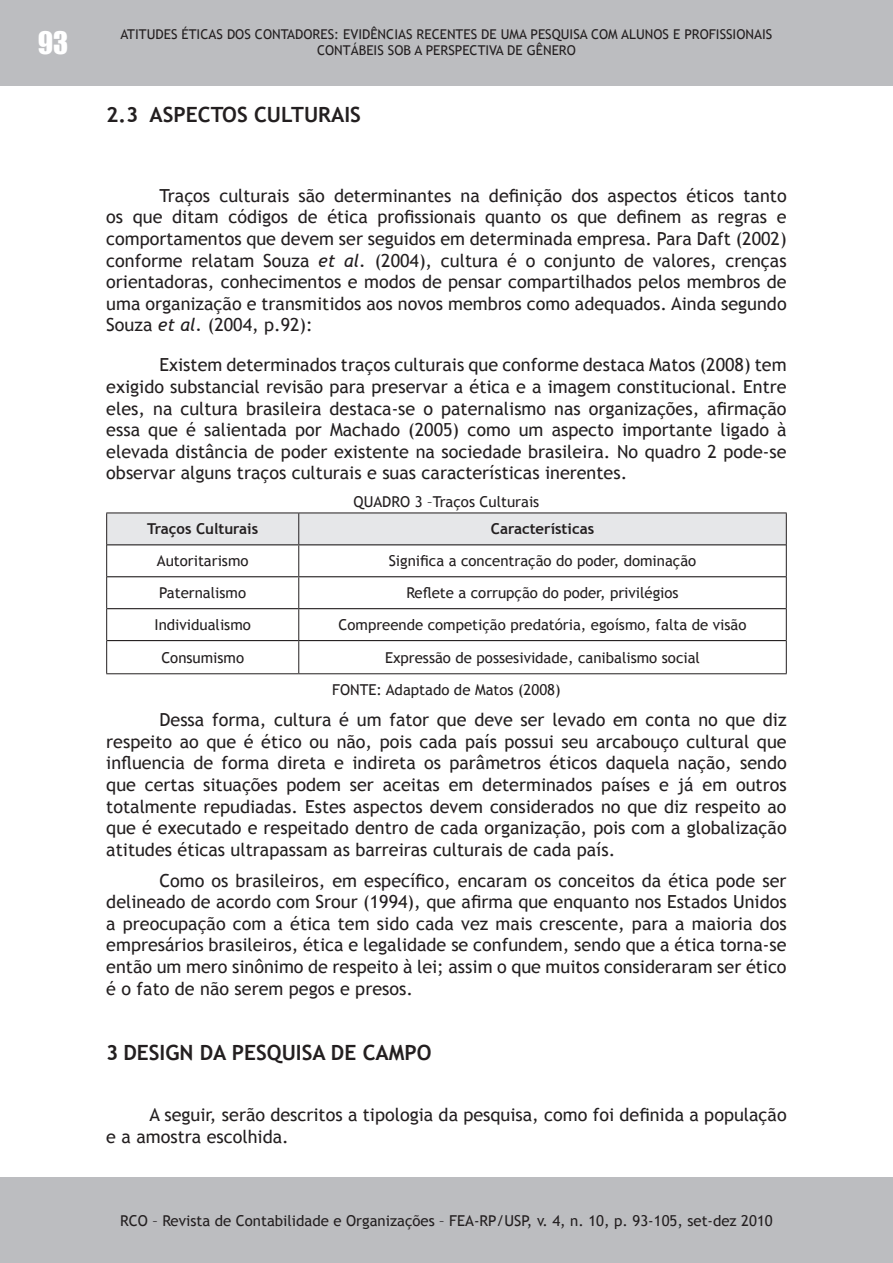
<style>
.page{position:relative;width:893px;height:1263px;background:#fff}
.page>*{position:absolute;margin:0;border:0;box-sizing:border-box;transform-origin:0 0}
.t1{font:28.5px "Impact";color:#fff}
.Heading_1{font:700 21px "Trebuchet MS";color:#231f20}
.Heading_2{font:700 21px "Trebuchet MS";color:#231f20}
.t2{font:18px/21.6px "Trebuchet MS";color:#231f20;text-align:justify}
.t3{font:15px "Trebuchet MS";color:#231f20}
.t4{font:700 15px "Trebuchet MS";color:#231f20}
.t5{font:13.5px "Trebuchet MS";color:#231f20}
.s1{font-style:italic}
</style>
<div class="page">
<div style="left:0;top:0;width:893px;height:85px;background:#bcbdc0"></div>
<div style="left:0;top:1178px;width:892px;height:85px;background:#bcbdc0"></div>
<div style="left:107px;top:514px;width:679px;height:30px;background:#e6e7e9"></div>
<svg style="left:107px;top:545px;width:679px;height:128px"></svg>
<hr style="left:106px;top:513px;width:193px;height:1px;background:#231f20">
<hr style="left:106px;top:513px;width:1px;height:32px;background:#231f20">
<hr style="left:299px;top:513px;width:488px;height:1px;background:#231f20">
<hr style="left:298px;top:513px;width:1px;height:31px;background:#231f20">
<hr style="left:786px;top:513px;width:1px;height:32px;background:#231f20">
<hr style="left:106px;top:545px;width:1px;height:32px;background:#231f20">
<hr style="left:298px;top:545px;width:1px;height:31px;background:#231f20">
<hr style="left:786px;top:545px;width:1px;height:32px;background:#231f20">
<hr style="left:106px;top:577px;width:1px;height:32px;background:#231f20">
<hr style="left:298px;top:577px;width:1px;height:31px;background:#231f20">
<hr style="left:786px;top:577px;width:1px;height:32px;background:#231f20">
<hr style="left:106px;top:609px;width:1px;height:32px;background:#231f20">
<hr style="left:298px;top:609px;width:1px;height:31px;background:#231f20">
<hr style="left:786px;top:609px;width:1px;height:32px;background:#231f20">
<hr style="left:106px;top:641px;width:1px;height:32px;background:#231f20">
<hr style="left:298px;top:641px;width:1px;height:32px;background:#231f20">
<hr style="left:786px;top:641px;width:1px;height:32px;background:#231f20">
<hr style="left:106px;top:673px;width:193px;height:1px;background:#231f20">
<hr style="left:299px;top:673px;width:488px;height:1px;background:#231f20">
<hr style="left:107px;top:544px;width:192px;height:1px;background:#231f20">
<hr style="left:299px;top:544px;width:487px;height:1px;background:#231f20">
<hr style="left:107px;top:576px;width:192px;height:1px;background:#231f20">
<hr style="left:299px;top:576px;width:487px;height:1px;background:#231f20">
<hr style="left:107px;top:608px;width:192px;height:1px;background:#231f20">
<hr style="left:299px;top:608px;width:487px;height:1px;background:#231f20">
<hr style="left:107px;top:640px;width:192px;height:1px;background:#231f20">
<hr style="left:299px;top:640px;width:487px;height:1px;background:#231f20">
<p class="t5" style="left:121px;top:26px;width:653px">ATITUDES ÉTI CAS DOS CONTADORES: EVI DÊNCIAS RECENTES DE UMA PESQUI SA COM ALUNOS E PROFI SSI ONAI S</p>
<h1 class="t1" style="left:38px;top:21px;width:32px">93</h1>
<p class="t5" style="left:317px;top:42px;width:260px">CONTÁBEIS SOB A PERSPECTIVA DE GÊNERO</p>
<p class="Heading_2" style="left:106px;top:101px;width:70px">2.3 ASPECTOS</p>
<p class="Heading_2" style="left:254px;top:101px;width:13px">CULTURAIS</p>
<p class="t2" style="left:106px;top:185px;width:682px;text-indent:53px">Traços culturais são determinantes na definição dos aspectos éticos tanto os que ditam códigos de ética profissionais quanto os que definem as regras e comportamentos que devem ser seguidos em determinada empresa. Para Daft (2002) conforme relatam Souza <span class="s1">et al.</span> (2004), cultura é o conjunto de valores, crenças orientadoras, conhecimentos e modos de pensar compartilhados pelos membros de uma organização e transmitidos aos novos membros como adequados. Ainda segundo Souza <span class="s1">et al.</span> (2004, p.92):</p>
<p class="t2" style="left:106px;top:354px;width:682px;text-indent:53px">Existem determinados traços culturais que conforme destaca Matos (2008) tem exigido substancial revisão para preservar a ética e a imagem constitucional. Entre eles, na cultura brasileira destaca-se o paternalismo nas organizações, afirmação essa que é salientada por Machado (2005) como um aspecto importante ligado à elevada distância de poder existente na sociedade brasileira. No quadro 2 pode-se observar alguns traços culturais e suas características inerentes.</p>
<p class="t3" style="left:354px;top:492px;width:187px">QUADRO 3 –Traços Culturais</p>
<p class="t4" style="left:147px;top:520px;width:112px">TRAÇOS CULTURAIS</p>
<p class="t4" style="left:491px;top:520px;width:105px">CARACTERÍSTICAS</p>
<p class="t3" style="left:157px;top:552px;width:93px">Autoritarismo</p>
<p class="t3" style="left:389px;top:552px;width:309px">Significa a concentração do poder, dominação</p>
<p class="t3" style="left:159px;top:584px;width:88px">Paternalismo</p>
<p class="t3" style="left:406px;top:584px;width:274px">Reflete a corrupção do poder, privilégios</p>
<p class="t3" style="left:155px;top:616px;width:98px">I ndividualismo</p>
<p class="t3" style="left:339px;top:616px;width:409px">Compreende competição predatória, egoísmo, falta de visão</p>
<p class="t3" style="left:161px;top:649px;width:84px">Consumismo</p>
<p class="t3" style="left:385px;top:649px;width:316px">Expressão de possesividade, canibalismo social</p>
<p class="t3" style="left:332px;top:681px;width:230px">FONTE: Adaptado de Matos (2008)</p>
<p class="t2" style="left:106px;top:709px;width:682px;text-indent:53px">Dessa forma, cultura é um fator que deve ser levado em conta no que diz respeito ao que é ético ou não, pois cada país possui seu arcabouço cultural que influencia de forma direta e indireta os parâmetros éticos daquela nação, sendo que certas situações podem ser aceitas em determinados países e já em outros totalmente repudiadas. Estes aspectos devem considerados no que diz respeito ao que é executado e respeitado dentro de cada organização, pois com a globalização atitudes éticas ultrapassam as barreiras culturais de cada país.</p>
<p class="t2" style="left:106px;top:869px;width:682px;text-indent:53px">Como os brasileiros, em específico, encaram os conceitos da ética pode ser delineado de acordo com Srour (1994), que afirma que enquanto nos Estados Unidos a preocupação com a ética tem sido cada vez mais crescente, para a maioria dos empresários brasileiros, ética e legalidade se confundem, sendo que a ética torna-se então um mero sinônimo de respeito à lei; assim o que muitos consideraram ser ético é o fato de não serem pegos e presos.</p>
<p class="Heading_1" style="left:106px;top:1039px;width:43px">3 DESIGN</p>
<p class="Heading_1" style="left:200px;top:1039px;width:45px">DA PESQUISA</p>
<p class="Heading_1" style="left:331px;top:1039px;width:47px">DE CAMPO</p>
<p class="t2" style="left:106px;top:1104px;width:682px;text-indent:43px">A seguir, serão descritos a tipologia da pesquisa, como foi definida a população e a amostra escolhida.</p>
<p class="t3" style="left:120px;top:1212px;width:654px">RCO – Revista de Contabilidade e Organizações – FEA-RP/USP, v. 4, n. 10, p. 93-105, set-dez 2010</p>
</div>
